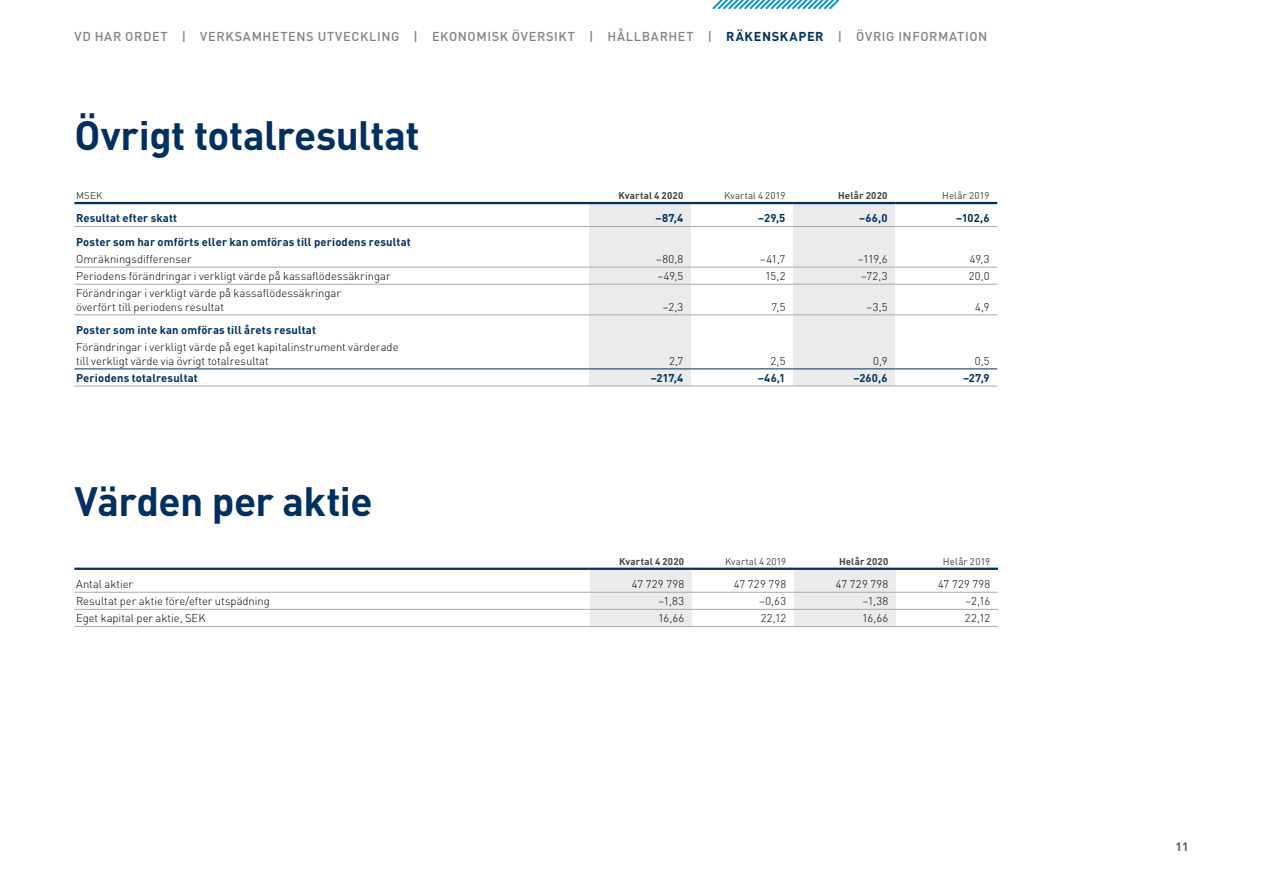
<style>
.page{position:relative;width:1263px;height:893px;background:#fff}
.page>*{position:absolute;margin:0;border:0;box-sizing:border-box;transform-origin:0 0}
.t1{font:700 40.5px "DINOT";letter-spacing:-.015em;color:#003061}
.t2{font:500 12.75px "DINOT";letter-spacing:.045em;color:#808285}
.t3{font:700 12px "DINOT";color:#58595b}
.t4{font:300 11.25px/13.5px "DINOT";color:#000}
.t5{font:700 11.25px "DINOT";letter-spacing:.01em;color:#003061}
.t6{font:9.75px "DINOT";letter-spacing:.015em;color:#414042}
.t7{font:700 9.75px "DINOT";letter-spacing:.02em;color:#414042}
.s1{font-weight:700;color:#003061}
</style>
<div class="page">
<svg style="left:589px;top:204px;width:306px;height:182px;fill:#ebebec"></svg>
<hr style="left:74px;top:267px;width:515px;height:1px;background:#a7a9ac">
<hr style="left:74px;top:202px;width:515px;height:2px;background:#003061">
<hr style="left:589px;top:202px;width:102px;height:2px;background:#003061">
<hr style="left:691px;top:202px;width:102px;height:2px;background:#003061">
<hr style="left:793px;top:202px;width:102px;height:2px;background:#003061">
<hr style="left:895px;top:202px;width:102px;height:2px;background:#003061">
<hr style="left:74px;top:284px;width:515px;height:1px;background:#a7a9ac">
<hr style="left:74px;top:314px;width:515px;height:1px;background:#a7a9ac">
<hr style="left:74px;top:368px;width:515px;height:1px;background:#003061">
<hr style="left:589px;top:267px;width:102px;height:1px;background:#a7a9ac">
<hr style="left:691px;top:267px;width:102px;height:1px;background:#a7a9ac">
<hr style="left:589px;top:284px;width:102px;height:1px;background:#a7a9ac">
<hr style="left:691px;top:284px;width:102px;height:1px;background:#a7a9ac">
<hr style="left:793px;top:284px;width:102px;height:1px;background:#a7a9ac">
<hr style="left:895px;top:284px;width:102px;height:1px;background:#a7a9ac">
<hr style="left:589px;top:314px;width:102px;height:1px;background:#a7a9ac">
<hr style="left:691px;top:314px;width:102px;height:1px;background:#a7a9ac">
<hr style="left:793px;top:314px;width:102px;height:1px;background:#a7a9ac">
<hr style="left:895px;top:314px;width:102px;height:1px;background:#a7a9ac">
<hr style="left:589px;top:368px;width:102px;height:1px;background:#003061">
<hr style="left:691px;top:368px;width:102px;height:1px;background:#003061">
<hr style="left:793px;top:368px;width:102px;height:1px;background:#003061">
<hr style="left:895px;top:368px;width:102px;height:1px;background:#003061">
<hr style="left:793px;top:267px;width:102px;height:1px;background:#a7a9ac">
<hr style="left:895px;top:267px;width:102px;height:1px;background:#a7a9ac">
<hr style="left:74px;top:226px;width:515px;height:1px;background:#a7a9ac">
<hr style="left:589px;top:226px;width:102px;height:1px;background:#a7a9ac">
<hr style="left:691px;top:226px;width:102px;height:1px;background:#a7a9ac">
<hr style="left:793px;top:226px;width:102px;height:1px;background:#a7a9ac">
<hr style="left:895px;top:226px;width:102px;height:1px;background:#a7a9ac">
<hr style="left:74px;top:386px;width:515px;height:1px;background:#a7a9ac">
<hr style="left:589px;top:386px;width:102px;height:1px;background:#a7a9ac">
<hr style="left:691px;top:386px;width:102px;height:1px;background:#a7a9ac">
<hr style="left:793px;top:386px;width:102px;height:1px;background:#a7a9ac">
<hr style="left:895px;top:386px;width:102px;height:1px;background:#a7a9ac">
<svg style="left:590px;top:570px;width:306px;height:56px"></svg>
<hr style="left:74px;top:568px;width:516px;height:2px;background:#003061">
<hr style="left:590px;top:568px;width:102px;height:2px;background:#003061">
<hr style="left:692px;top:568px;width:102px;height:2px;background:#003061">
<hr style="left:794px;top:568px;width:102px;height:2px;background:#003061">
<hr style="left:896px;top:568px;width:102px;height:2px;background:#003061">
<hr style="left:74px;top:592px;width:516px;height:1px;background:#a7a9ac">
<hr style="left:590px;top:592px;width:102px;height:1px;background:#a7a9ac">
<hr style="left:692px;top:592px;width:102px;height:1px;background:#a7a9ac">
<hr style="left:794px;top:592px;width:102px;height:1px;background:#a7a9ac">
<hr style="left:896px;top:592px;width:102px;height:1px;background:#a7a9ac">
<hr style="left:74px;top:609px;width:516px;height:1px;background:#a7a9ac">
<hr style="left:590px;top:609px;width:102px;height:1px;background:#a7a9ac">
<hr style="left:692px;top:609px;width:102px;height:1px;background:#a7a9ac">
<hr style="left:794px;top:609px;width:102px;height:1px;background:#a7a9ac">
<hr style="left:896px;top:609px;width:102px;height:1px;background:#a7a9ac">
<hr style="left:74px;top:626px;width:516px;height:1px;background:#a7a9ac">
<hr style="left:590px;top:626px;width:102px;height:1px;background:#a7a9ac">
<hr style="left:692px;top:626px;width:102px;height:1px;background:#a7a9ac">
<hr style="left:794px;top:626px;width:102px;height:1px;background:#a7a9ac">
<hr style="left:896px;top:626px;width:102px;height:1px;background:#a7a9ac">
<svg style="left:712px;top:0;width:128px;height:10px"></svg>
<p class="t2" style="left:74px;top:27px;width:914px">VD HAR ORDET | VERKSAMHETENS UTVECKLING | EKONOMISK ÖVERSIKT | HÅLLBARHET | <span class="s1">RÄKENSKAPER</span> | ÖVRIG INFORMATION</p>
<h1 class="t1" style="left:74px;top:108px;width:347px">Övrigt totalresultat</h1>
<p class="t6" style="left:76px;top:189px;width:28px">MSEK</p>
<p class="t7" style="left:618px;top:189px;width:66px">Kvartal 4 2020</p>
<p class="t6" style="left:724px;top:189px;width:63px">Kvartal 4 2019</p>
<p class="t7" style="left:838px;top:189px;width:51px">Helår 2020</p>
<p class="t6" style="left:942px;top:189px;width:49px">Helår 2019</p>
<p class="t5" style="left:76px;top:211px;width:103px">Resultat efter skatt</p>
<p class="t5" style="left:656px;top:211px;width:29px">–87,4</p>
<p class="t5" style="left:758px;top:211px;width:29px">–29,5</p>
<p class="t5" style="left:859px;top:211px;width:30px">–66,0</p>
<p class="t5" style="left:956px;top:211px;width:35px">–102,6</p>
<p class="t5" style="left:76px;top:234px;width:336px">Poster som har omförts eller kan omföras till periodens resultat</p>
<p class="t4" style="left:76px;top:252px;width:117px">Omräkningsdifferenser</p>
<p class="t4" style="left:656px;top:252px;width:29px">–80,8</p>
<p class="t4" style="left:760px;top:252px;width:27px">–41,7</p>
<p class="t4" style="left:858px;top:252px;width:31px">–119,6</p>
<p class="t4" style="left:970px;top:252px;width:21px">49,3</p>
<p class="t4" style="left:76px;top:269px;width:316px">Periodens förändringar i verkligt värde på kassaflödessäkringar</p>
<p class="t4" style="left:658px;top:269px;width:27px">–49,5</p>
<p class="t4" style="left:765px;top:269px;width:22px">15,2</p>
<p class="t4" style="left:861px;top:269px;width:28px">–72,3</p>
<p class="t4" style="left:969px;top:269px;width:22px">20,0</p>
<p class="t4" style="left:76px;top:286px;width:266px">Förändringar i verkligt värde på kassaflödessäkringar överfört till periodens resultat</p>
<p class="t4" style="left:663px;top:299px;width:22px">–2,3</p>
<p class="t4" style="left:772px;top:299px;width:15px">7,5</p>
<p class="t4" style="left:867px;top:299px;width:22px">–3,5</p>
<p class="t4" style="left:975px;top:299px;width:16px">4,9</p>
<p class="t5" style="left:76px;top:322px;width:241px">Poster som inte kan omföras till årets resultat</p>
<p class="t4" style="left:76px;top:340px;width:324px">Förändringar i verkligt värde på eget kapitalinstrument värderade till verkligt värde via övrigt totalresultat</p>
<p class="t4" style="left:669px;top:353px;width:16px">2,7</p>
<p class="t4" style="left:771px;top:353px;width:16px">2,5</p>
<p class="t4" style="left:873px;top:353px;width:16px">0,9</p>
<p class="t4" style="left:975px;top:353px;width:16px">0,5</p>
<p class="t5" style="left:76px;top:370px;width:123px">Periodens totalresultat</p>
<p class="t5" style="left:651px;top:370px;width:34px">–217,4</p>
<p class="t5" style="left:758px;top:370px;width:29px">–46,1</p>
<p class="t5" style="left:853px;top:370px;width:36px">–260,6</p>
<p class="t5" style="left:963px;top:370px;width:28px">–27,9</p>
<h1 class="t1" style="left:74px;top:474px;width:300px">Värden per aktie</h1>
<p class="t7" style="left:619px;top:554px;width:66px">Kvartal 4 2020</p>
<p class="t6" style="left:725px;top:554px;width:63px">Kvartal 4 2019</p>
<p class="t7" style="left:839px;top:554px;width:51px">Helår 2020</p>
<p class="t6" style="left:943px;top:554px;width:49px">Helår 2019</p>
<p class="t4" style="left:76px;top:577px;width:59px">Antal aktier</p>
<p class="t4" style="left:632px;top:577px;width:54px">47 729 798</p>
<p class="t4" style="left:734px;top:577px;width:54px">47 729 798</p>
<p class="t4" style="left:836px;top:577px;width:54px">47 729 798</p>
<p class="t4" style="left:938px;top:577px;width:54px">47 729 798</p>
<p class="t4" style="left:76px;top:594px;width:195px">Resultat per aktie före/efter utspädning</p>
<p class="t4" style="left:658px;top:594px;width:27px">–1,83</p>
<p class="t4" style="left:759px;top:594px;width:29px">–0,63</p>
<p class="t4" style="left:862px;top:594px;width:27px">–1,38</p>
<p class="t4" style="left:965px;top:594px;width:27px">–2,16</p>
<p class="t4" style="left:76px;top:611px;width:131px">Eget kapital per aktie, SEK</p>
<p class="t4" style="left:658px;top:611px;width:28px">16,66</p>
<p class="t4" style="left:761px;top:611px;width:27px">22,12</p>
<p class="t4" style="left:862px;top:611px;width:28px">16,66</p>
<p class="t4" style="left:965px;top:611px;width:27px">22,12</p>
<p class="t3" style="left:1175px;top:839px;width:14px">11</p>
</div>
